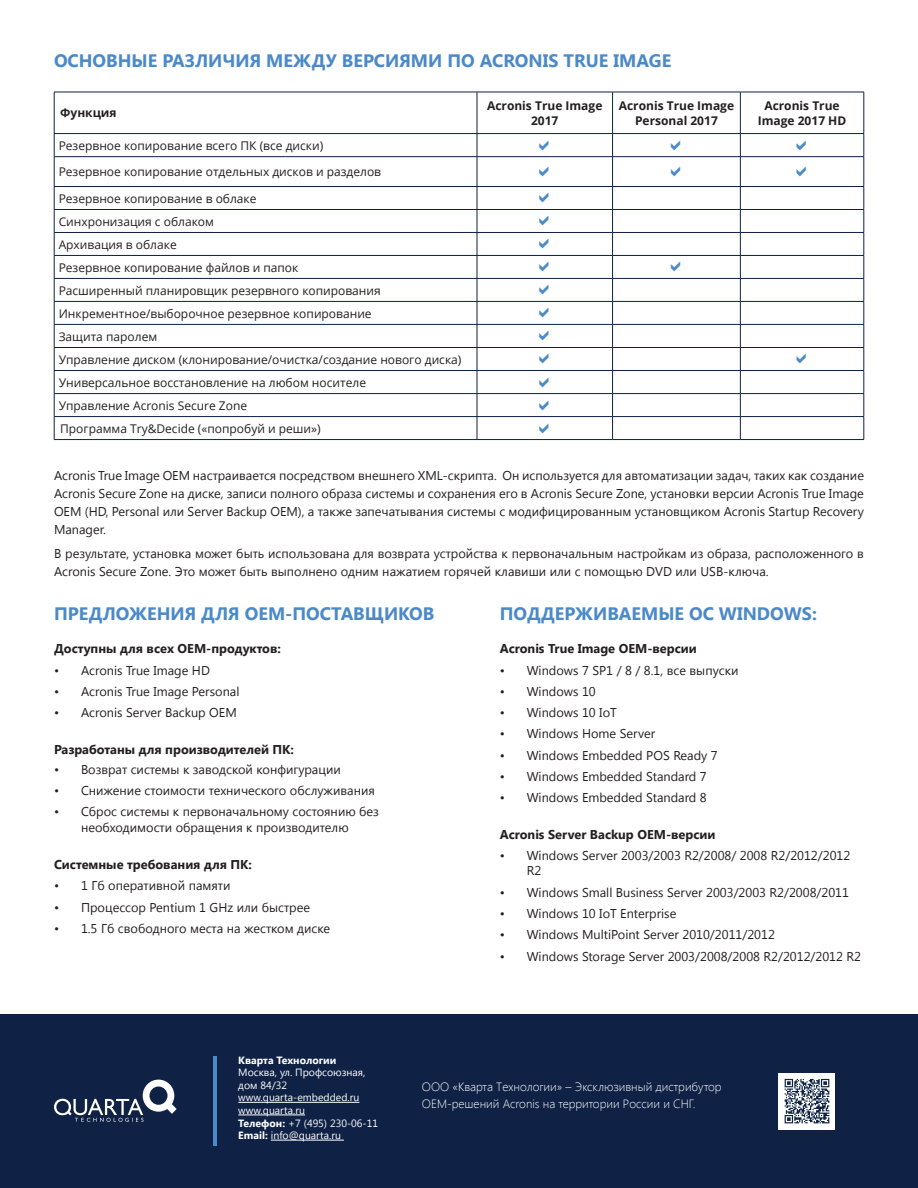
<style>
.page{position:relative;width:918px;height:1188px;background:#fff}
.page>*{position:absolute;margin:0;border:0;box-sizing:border-box;transform-origin:0 0}
.t1{font:700 18px "Segoe UI";color:#4b89c8}
.t2{font:12.75px/18px "Segoe UI";color:#231f20}
.t3{font:700 12.75px "Segoe UI";color:#231f20}
.t4{font:12px/23px "Open Sans";color:#231f20}
.t5{font:300 12px/16.5px "Segoe UI";color:#fff}
.t6{font:700 12px/14.4px "Open Sans";color:#231f20;text-align:center}
.t7{font:10.5px/12.6px "Segoe UI";color:#fff}
.t8{font:700 10.5px "Segoe UI";color:#fff}
.s1{font-weight:700}
</style>
<div class="page">
<div style="left:0;top:1014px;width:918px;height:174px;background:#0f2245"></div>
<hr style="left:213px;top:1056px;width:4px;height:89px;background:#4b89c8">
<hr style="left:54px;top:92px;width:423px;height:1px;background:#0c2144">
<hr style="left:54px;top:92px;width:1px;height:41px;background:#0c2144">
<hr style="left:477px;top:92px;width:136px;height:1px;background:#0c2144">
<hr style="left:477px;top:92px;width:1px;height:41px;background:#0c2144">
<hr style="left:613px;top:92px;width:127px;height:1px;background:#0c2144">
<hr style="left:612px;top:92px;width:1px;height:41px;background:#0c2144">
<hr style="left:740px;top:92px;width:124px;height:1px;background:#0c2144">
<hr style="left:740px;top:92px;width:1px;height:41px;background:#0c2144">
<hr style="left:864px;top:92px;width:1px;height:41px;background:#0c2144">
<hr style="left:54px;top:133px;width:423px;height:1px;background:#0c2144">
<hr style="left:477px;top:133px;width:136px;height:1px;background:#0c2144">
<hr style="left:613px;top:133px;width:127px;height:1px;background:#0c2144">
<hr style="left:740px;top:133px;width:124px;height:1px;background:#0c2144">
<hr style="left:54px;top:156px;width:423px;height:1px;background:#0c2144">
<hr style="left:477px;top:156px;width:136px;height:1px;background:#0c2144">
<hr style="left:613px;top:156px;width:127px;height:1px;background:#0c2144">
<hr style="left:740px;top:156px;width:124px;height:1px;background:#0c2144">
<hr style="left:54px;top:186px;width:423px;height:1px;background:#0c2144">
<hr style="left:477px;top:186px;width:136px;height:1px;background:#0c2144">
<hr style="left:613px;top:186px;width:127px;height:1px;background:#0c2144">
<hr style="left:740px;top:186px;width:124px;height:1px;background:#0c2144">
<hr style="left:54px;top:209px;width:423px;height:1px;background:#0c2144">
<hr style="left:477px;top:209px;width:136px;height:1px;background:#0c2144">
<hr style="left:613px;top:209px;width:127px;height:1px;background:#0c2144">
<hr style="left:740px;top:209px;width:124px;height:1px;background:#0c2144">
<hr style="left:54px;top:232px;width:423px;height:1px;background:#0c2144">
<hr style="left:477px;top:232px;width:136px;height:1px;background:#0c2144">
<hr style="left:613px;top:232px;width:127px;height:1px;background:#0c2144">
<hr style="left:740px;top:232px;width:124px;height:1px;background:#0c2144">
<hr style="left:54px;top:255px;width:423px;height:1px;background:#0c2144">
<hr style="left:477px;top:255px;width:136px;height:1px;background:#0c2144">
<hr style="left:613px;top:255px;width:127px;height:1px;background:#0c2144">
<hr style="left:740px;top:255px;width:124px;height:1px;background:#0c2144">
<hr style="left:54px;top:278px;width:423px;height:1px;background:#0c2144">
<hr style="left:477px;top:278px;width:136px;height:1px;background:#0c2144">
<hr style="left:613px;top:278px;width:127px;height:1px;background:#0c2144">
<hr style="left:740px;top:278px;width:124px;height:1px;background:#0c2144">
<hr style="left:54px;top:301px;width:423px;height:1px;background:#0c2144">
<hr style="left:477px;top:301px;width:136px;height:1px;background:#0c2144">
<hr style="left:613px;top:301px;width:127px;height:1px;background:#0c2144">
<hr style="left:740px;top:301px;width:124px;height:1px;background:#0c2144">
<hr style="left:54px;top:324px;width:423px;height:1px;background:#0c2144">
<hr style="left:477px;top:324px;width:136px;height:1px;background:#0c2144">
<hr style="left:613px;top:324px;width:127px;height:1px;background:#0c2144">
<hr style="left:740px;top:324px;width:124px;height:1px;background:#0c2144">
<hr style="left:54px;top:347px;width:423px;height:1px;background:#0c2144">
<hr style="left:477px;top:347px;width:136px;height:1px;background:#0c2144">
<hr style="left:613px;top:347px;width:127px;height:1px;background:#0c2144">
<hr style="left:740px;top:347px;width:124px;height:1px;background:#0c2144">
<hr style="left:54px;top:370px;width:423px;height:1px;background:#0c2144">
<hr style="left:477px;top:370px;width:136px;height:1px;background:#0c2144">
<hr style="left:613px;top:370px;width:127px;height:1px;background:#0c2144">
<hr style="left:740px;top:370px;width:124px;height:1px;background:#0c2144">
<hr style="left:54px;top:393px;width:423px;height:1px;background:#0c2144">
<hr style="left:477px;top:393px;width:136px;height:1px;background:#0c2144">
<hr style="left:613px;top:393px;width:127px;height:1px;background:#0c2144">
<hr style="left:740px;top:393px;width:124px;height:1px;background:#0c2144">
<hr style="left:54px;top:416px;width:423px;height:1px;background:#0c2144">
<svg style="left:54px;top:134px;width:1px;height:305px"></svg>
<hr style="left:477px;top:416px;width:136px;height:1px;background:#0c2144">
<svg style="left:477px;top:134px;width:1px;height:305px"></svg>
<hr style="left:613px;top:416px;width:127px;height:1px;background:#0c2144">
<svg style="left:612px;top:134px;width:1px;height:305px"></svg>
<hr style="left:740px;top:416px;width:124px;height:1px;background:#0c2144">
<svg style="left:740px;top:134px;width:1px;height:305px"></svg>
<svg style="left:864px;top:134px;width:1px;height:305px"></svg>
<hr style="left:54px;top:439px;width:423px;height:1px;background:#0c2144">
<hr style="left:477px;top:439px;width:136px;height:1px;background:#0c2144">
<hr style="left:613px;top:439px;width:127px;height:1px;background:#0c2144">
<hr style="left:740px;top:439px;width:124px;height:1px;background:#0c2144">
<svg style="left:54px;top:1080px;width:123px;height:42px"></svg>
<div style="left:778px;top:1073px;width:57px;height:56px;background:#fff"></div>
<img style="left:784px;top:1078px;width:46px;height:46px">
<hr style="left:238px;top:1102px;width:121px;height:1px;background:#fff">
<hr style="left:238px;top:1115px;width:67px;height:1px;background:#fff">
<hr style="left:271px;top:1140px;width:73px;height:1px;background:#fff">
<h1 class="t1" style="left:54px;top:48px;width:619px">ОСНОВНЫЕ РАЗЛИЧИЯ МЕЖДУ ВЕРСИЯМИ ПО ACRONIS TRUE IMAGE</h1>
<p class="t6" style="left:60px;top:106px;width:58px">Функция</p>
<p class="t6" style="left:487px;top:98px;width:117px">Acronis True Image<br>2017</p>
<p class="t6" style="left:619px;top:98px;width:117px">Acronis True Image<br>Personal 2017</p>
<p class="t6" style="left:758px;top:98px;width:90px">Acronis True<br>Image 2017 HD</p>
<p class="t4" style="left:59px;top:134px;width:266px">Резервное копирование всего ПК (все диски)</p>
<p class="t4" style="left:59px;top:160px;width:324px">Резервное копирование отдельных дисков и разделов</p>
<p class="t4" style="left:59px;top:186px;width:404px">Резервное копирование в облаке<br>Синхронизация с облаком<br>Архивация в облаке<br>Резервное копирование файлов и папок<br>Расширенный планировщик резервного копирования Инкрементное/выборочное резервное копирование<br>Защита паролем<br>Управление диском (клонирование/очистка/создание нового диска)<br>Универсальное восстановление на любом носителе<br>Управление Acronis Secure Zone<br>Программа Try&amp;Decide («попробуй и реши»)</p>
<p class="t2" style="left:54px;top:466px;width:812px;text-align:justify">Acronis True Image OEM настраивается посредством внешнего XML-скрипта. Он используется для автоматизации задач, таких как создание Acronis Secure Zone на диске, записи полного образа системы и сохранения его в Acronis Secure Zone, установки версии Acronis True Image OEM (HD, Personal или Server Backup OEM), а также запечатывания системы с модифицированным установщиком Acronis Startup Recovery Manager.</p>
<p class="t2" style="left:54px;top:544px;width:812px">В результате, установка может быть использована для возврата устройства к первоначальным настройкам из образа, расположенного в<br>Acronis Secure Zone. Это может быть выполнено одним нажатием горячей клавиши или с помощью DVD или USB-ключа.</p>
<h1 class="t1" style="left:54px;top:600px;width:382px">ПРЕДЛОЖЕНИЯ ДЛЯ OEM-ПОСТАВЩИКОВ</h1>
<h1 class="t1" style="left:500px;top:600px;width:319px">ПОДДЕРЖИВАЕМЫЕ ОС WINDOWS:</h1>
<p class="t3" style="left:500px;top:639px;width:199px">Acronis True Image OEM-версии</p>
<p class="t3" style="left:54px;top:639px;width:228px">Доступны для всех OEM-продуктов:</p>
<p class="t2" style="left:54px;top:660px;width:157px">• Acronis True Image HD</p>
<p class="t2" style="left:54px;top:682px;width:187px">• Acronis True Image Personal</p>
<p class="t2" style="left:54px;top:703px;width:184px">• Acronis Server Backup OEM</p>
<p class="t3" style="left:54px;top:740px;width:242px">Разработаны для производителей ПК:</p>
<p class="t2" style="left:54px;top:760px;width:288px">• Возврат системы к заводской конфигурации</p>
<p class="t2" style="left:54px;top:781px;width:322px">• Снижение стоимости технического обслуживания</p>
<p class="t2" style="left:54px;top:804px;width:327px;line-height:15.3px;text-align:center">• Сброс системы к первоначальному состоянию без необходимости обращения к производителю</p>
<p class="t3" style="left:54px;top:856px;width:200px">Системные требования для ПК:</p>
<p class="t2" style="left:54px;top:876px;width:178px">• 1 Гб оперативной памяти</p>
<p class="t2" style="left:54px;top:897px;width:258px">• Процессор Pentium 1 GHz или быстрее</p>
<p class="t2" style="left:54px;top:919px;width:278px">• 1.5 Гб свободного места на жестком диске</p>
<p class="t8" style="left:238px;top:1052px;width:100px">Кварта Технологии</p>
<p class="t7" style="left:238px;top:1066px;width:141px">Москва, ул. Профсоюзная, дом 84/32 www.quarta-embedded.ru www.quarta.ru<br><span class="s1">Телефон:</span> +7 (495) 230-06-11<br><span class="s1">Email:</span> info@quarta.ru</p>
<p class="t2" style="left:500px;top:660px;width:240px">• Windows 7 SP1 / 8 / 8.1, все выпуски</p>
<p class="t2" style="left:500px;top:682px;width:98px">• Windows 10</p>
<p class="t2" style="left:500px;top:703px;width:119px">• Windows 10 IoT</p>
<p class="t2" style="left:500px;top:724px;width:157px">• Windows Home Server</p>
<p class="t2" style="left:500px;top:746px;width:220px">• Windows Embedded POS Ready 7</p>
<p class="t2" style="left:500px;top:767px;width:209px">• Windows Embedded Standard 7</p>
<p class="t2" style="left:500px;top:788px;width:209px">• Windows Embedded Standard 8</p>
<p class="t3" style="left:500px;top:826px;width:217px">Acronis Server Backup OEM-версии</p>
<p class="t2" style="left:527px;top:847px;width:325px;line-height:15.3px;text-indent:-27px">• Windows Server 2003/2003 R2/2008/ 2008 R2/2012/2012<br>R2</p>
<p class="t2" style="left:500px;top:883px;width:351px">• Windows Small Business Server 2003/2003 R2/2008/2011</p>
<p class="t2" style="left:500px;top:904px;width:178px">• Windows 10 IoT Enterprise</p>
<p class="t2" style="left:500px;top:925px;width:277px">• Windows MultiPoint Server 2010/2011/2012</p>
<p class="t2" style="left:500px;top:947px;width:363px">• Windows Storage Server 2003/2008/2008 R2/2012/2012 R2</p>
<p class="t5" style="left:422px;top:1078px;width:301px">ООО «Кварта Технологии» – Эксклюзивный дистрибутор<br>OEM-решений Acronis на территории России и СНГ.</p>
</div>
